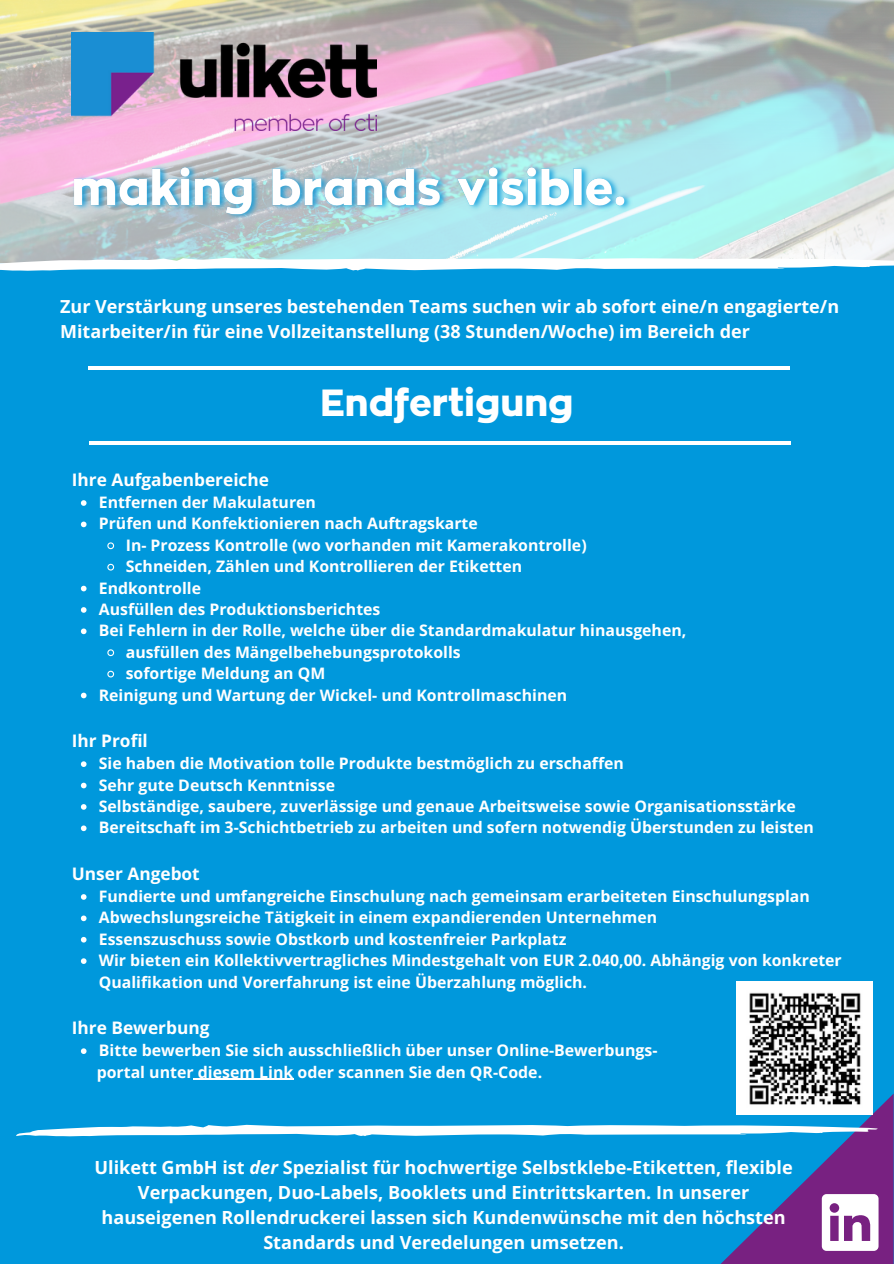
<style>
.page{position:relative;width:894px;height:1264px;background:#fff}
.page>*{position:absolute;margin:0;border:0;box-sizing:border-box;transform-origin:0 0}
.t1{font:800 37.5px "Zona Pro";color:#fff}
.t2{font:700 18.15px/24.8px "Open Sans";color:#fff;text-align:center}
.t3{font:700 18px/24.8px "Open Sans";color:#fff}
.t4{font:700 17.25px "Open Sans";color:#fff}
.t5{font:700 15.9px/21.3px "Open Sans";color:#fff}
.s1{font-style:italic}
</style>
<div class="page">
<div style="left:0;top:0;width:893px;height:1263px;background:#0098dc"></div>
<img style="left:0;top:0;width:893px;height:257px">
<hr style="left:89px;top:366px;width:700px;height:4px;background:#fff">
<hr style="left:89px;top:441px;width:701px;height:3px;background:#fff">
<div style="left:736px;top:981px;width:136px;height:134px;background:#fff"></div>
<svg style="left:0;top:257px;width:893px;height:14px"></svg>
<svg style="left:16px;top:1093px;width:877px;height:170px"></svg>
<img style="left:72px;top:33px;width:304px;height:98px">
<svg style="left:81px;top:500px;width:5px;height:6px"></svg>
<svg style="left:81px;top:521px;width:5px;height:6px"></svg>
<svg style="left:107px;top:542px;width:8px;height:8px"></svg>
<svg style="left:107px;top:563px;width:8px;height:8px"></svg>
<svg style="left:81px;top:585px;width:5px;height:6px"></svg>
<svg style="left:81px;top:607px;width:5px;height:5px"></svg>
<svg style="left:81px;top:628px;width:5px;height:6px"></svg>
<svg style="left:107px;top:649px;width:8px;height:8px"></svg>
<svg style="left:107px;top:670px;width:8px;height:8px"></svg>
<svg style="left:81px;top:692px;width:5px;height:6px"></svg>
<svg style="left:81px;top:761px;width:5px;height:6px"></svg>
<svg style="left:81px;top:782px;width:5px;height:6px"></svg>
<svg style="left:81px;top:804px;width:5px;height:5px"></svg>
<svg style="left:81px;top:825px;width:5px;height:6px"></svg>
<svg style="left:81px;top:894px;width:5px;height:5px"></svg>
<svg style="left:81px;top:915px;width:5px;height:6px"></svg>
<svg style="left:81px;top:936px;width:5px;height:6px"></svg>
<svg style="left:81px;top:958px;width:5px;height:5px"></svg>
<svg style="left:81px;top:1048px;width:5px;height:5px"></svg>
<hr style="left:198px;top:1078px;width:95px;height:1px;background:#fff">
<img style="left:745px;top:992px;width:116px;height:115px">
<img style="left:69px;top:160px;width:567px;height:63px">
<p class="t3" style="left:60px;top:294px;width:780px">Zur Verstärkung unseres bestehenden Teams suchen wir ab sofort eine/n engagierte/n<br>Mitarbeiter/in für eine Vollzeitanstellung (38 Stunden/Woche) im Bereich der</p>
<p class="t4" style="left:72px;top:467px;width:198px">Ihre Aufgabenbereiche</p>
<p class="t1" style="left:320px;top:384px;width:255px">Endfertigung</p>
<p class="t5" style="left:99px;top:491px;width:218px">Entfernen der Makulaturen</p>
<p class="t5" style="left:99px;top:512px;width:380px">Prüfen und Konfektionieren nach Auftragskarte</p>
<p class="t5" style="left:126px;top:534px;width:462px">In- Prozess Kontrolle (wo vorhanden mit Kamerakontrolle)</p>
<p class="t5" style="left:126px;top:555px;width:398px">Schneiden, Zählen und Kontrollieren der Etiketten</p>
<p class="t5" style="left:99px;top:577px;width:104px">Endkontrolle</p>
<p class="t5" style="left:99px;top:598px;width:283px">Ausfüllen des Produktionsberichtes</p>
<p class="t5" style="left:99px;top:619px;width:589px">Bei Fehlern in der Rolle, welche über die Standardmakulatur hinausgehen,</p>
<p class="t5" style="left:126px;top:641px;width:336px">ausfüllen des Mängelbehebungsprotokolls</p>
<p class="t5" style="left:126px;top:662px;width:201px">sofortige Meldung an QM</p>
<p class="t5" style="left:99px;top:683px;width:469px">Reinigung und Wartung der Wickel- und Kontrollmaschinen</p>
<p class="t4" style="left:72px;top:728px;width:77px">Ihr Profil</p>
<p class="t5" style="left:99px;top:752px;width:526px">Sie haben die Motivation tolle Produkte bestmöglich zu erschaffen</p>
<p class="t5" style="left:99px;top:773px;width:238px">Sehr gute Deutsch Kenntnisse</p>
<p class="t5" style="left:99px;top:795px;width:698px">Selbständige, saubere, zuverlässige und genaue Arbeitsweise sowie Organisationsstärke</p>
<p class="t5" style="left:99px;top:816px;width:716px">Bereitschaft im 3-Schichtbetrieb zu arbeiten und sofern notwendig Überstunden zu leisten</p>
<p class="t4" style="left:72px;top:861px;width:129px">Unser Angebot</p>
<p class="t5" style="left:99px;top:885px;width:712px">Fundierte und umfangreiche Einschulung nach gemeinsam erarbeiteten Einschulungsplan</p>
<p class="t5" style="left:99px;top:906px;width:559px">Abwechslungsreiche Tätigkeit in einem expandierenden Unternehmen</p>
<p class="t5" style="left:99px;top:928px;width:469px">Essenszuschuss sowie Obstkorb und kostenfreier Parkplatz</p>
<p class="t5" style="left:99px;top:949px;width:744px">Wir bieten ein Kollektivvertragliches Mindestgehalt von EUR 2.040,00. Abhängig von konkreter<br>Qualifikation und Vorerfahrung ist eine Überzahlung möglich.</p>
<p class="t4" style="left:72px;top:1015px;width:139px">Ihre Bewerbung</p>
<p class="t5" style="left:97px;top:1060px;width:447px">portal unter diesem Link oder scannen Sie den QR-Code.</p>
<p class="t5" style="left:99px;top:1039px;width:560px">Bitte bewerben Sie sich ausschließlich über unser Online-Bewerbungs-</p>
<p class="t2" style="left:94px;top:1154px;width:699px">Ulikett GmbH ist <span class="s1">der</span> Spezialist für hochwertige Selbstklebe-Etiketten, flexible Verpackungen, Duo-Labels, Booklets und Eintrittskarten. In unserer hauseigenen Rollendruckerei lassen sich Kundenwünsche mit den höchsten Standards und Veredelungen umsetzen.</p>
</div>
